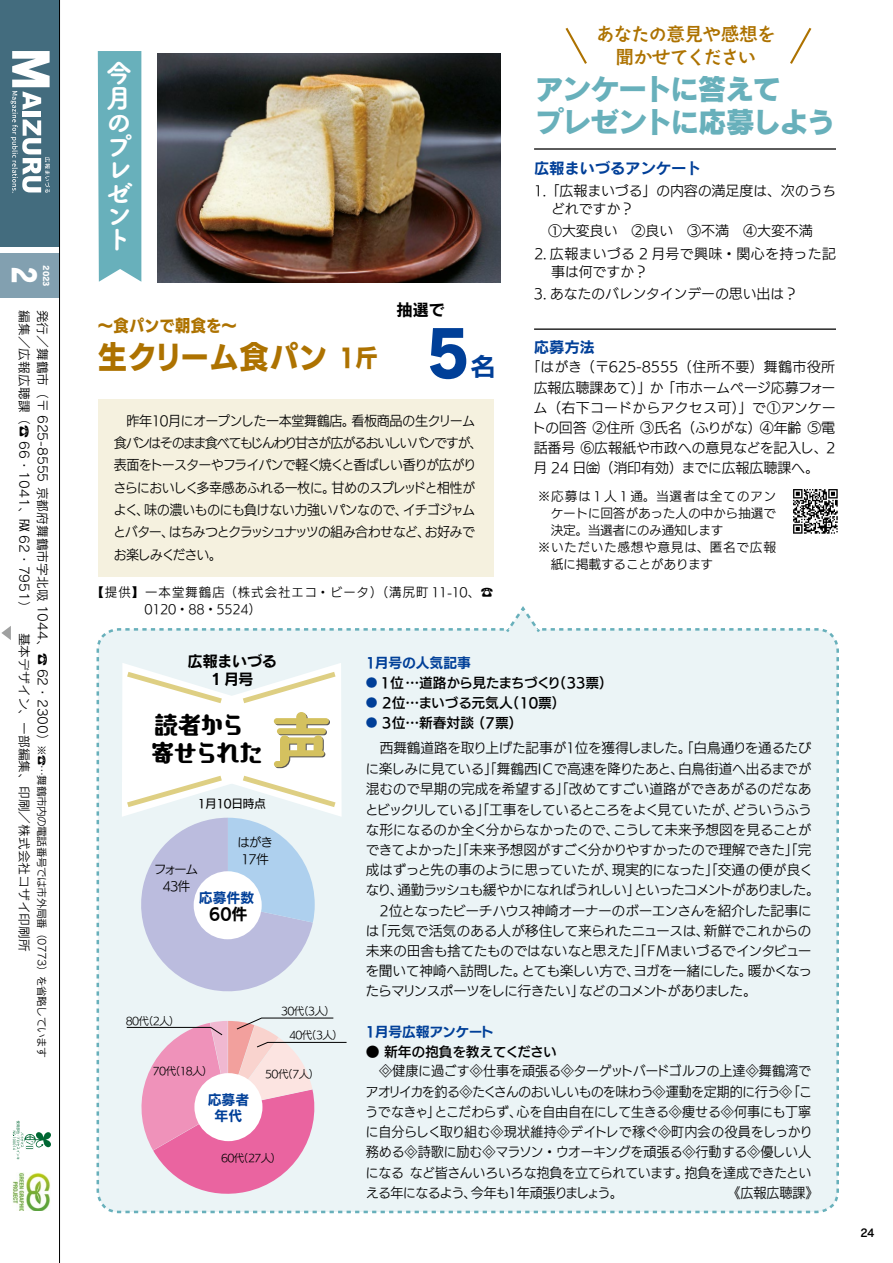
<style>
.page{position:relative;width:893px;height:1263px;background:#fff}
.page>*{position:absolute;margin:0;border:0;box-sizing:border-box;transform-origin:0 0}
.t1{font:63.75px "Rodin Pro EB";color:#003f98;scale:.95 1}
.t2{font:61.2px "Aokane Std EB";color:#595757}
.t3{font:31.95px "UD Kakugo Small Pr 6 E";color:#ad7200;scale:.92 1}
.t4{font:31.8px "Rodin Pro EB";color:#fff;scale:.8 1}
.t5{font:29.25px/33.5px "Rodin Pro EB";letter-spacing:-.06em;color:#68b0bb}
.t6{font:26.55px/23.7px "Tsuku A Rd Gothic Std E";color:#fff}
.t7{font:25.5px "Rodin Pro B";color:#003f98}
.t8{font:24.45px/27.6px "Aokane Std EB";letter-spacing:-.075em;color:#000;text-align:right}
.t9{font:18.6px/22.8px "Aralet Std DB";letter-spacing:-.045em;color:#ad7200;text-align:center}
.t10{font:16.95px "UD Kakugo Small Pr 6 E";letter-spacing:.015em;color:#ad7200;scale:.9 1}
.t11{font:16.65px "Rodin Pro B";color:#000}
.t12{font:15.9px "UD Kakugo Small Pr 6 B";color:#000}
.t13{font:15.45px "Rodin Pro B";letter-spacing:-.01em;color:#003f98}
.t14{font:15.45px/18.6px "Rodin Pro B";letter-spacing:-.035em;color:#000;text-align:center}
.t15{font:14.1px/20.2px "UD Kakugo Small Pr 6 R";letter-spacing:-.01em;color:#000}
.t16{font:14.1px/18px "UD Kakugo Small Pr 6 R";letter-spacing:.015em;color:#000}
.t17{font:13.8px/20.2px "UD Kakugo Small Pr 6 R";letter-spacing:-.04em;color:#000}
.t18{font:13.8px/20.2px "UD Kakugo Small Pr 6 R";letter-spacing:-.04em;color:#000;text-align:center;scale:.95 1}
.t19{font:13.8px/22.4px "UD Kakugo Small Pr 6 R";letter-spacing:-.075em;color:#000;scale:.95 1}
.t20{font:13.8px "UD Kakugo Small Pr 6 DB";letter-spacing:-.025em;color:#000}
.t21{font:13.8px "UD Kakugo Small Pr 6 DB";letter-spacing:-.045em;color:#000}
.t22{font:13.8px/15.9px "UD Kakugo Small Pr 6 B";letter-spacing:-.01em;color:#003f98;text-align:center}
.t23{font:13.8px "UD Kakugo Small Pr 6 B";letter-spacing:-.03em;color:#003f98}
.t24{font:12.75px/18px "Rodin Pro M";color:#000}
.t25{font:12.75px/17px "UD Kakugo Small Pr 6 R";letter-spacing:.085em;color:#000}
.t26{font:12.75px/17px "UD Kakugo Small Pr 6 R";letter-spacing:-.015em;color:#000;text-align:center}
.t27{font:12.75px "UD Kakugo Small Pr 6 R";letter-spacing:.05em;color:#000}
.t28{font:12.75px "UD Kakugo Small Pr 6 R";letter-spacing:.045em;color:#000}
.t29{font:12.75px "UD Kakugo Small Pr 6 R";letter-spacing:-.035em;color:#000}
.t30{font:11.7px "UD Kakugo Small Pr 6 M";letter-spacing:-.04em;color:#000}
.t31{font:11.7px "Cezanne Pro DB";color:#000}
.t32{font:10.65px "UD Kakugo Small Pr 6 R";letter-spacing:-.065em;color:#000}
.t33{font:7.8px "Rodin Pro EB";color:#fff}
.s1{font-size:10.65px}
.s2{font-size:24.45px}
.s3{font-size:11.7px;color:#003f98}
</style>
<div class="page">
<div style="left:96px;top:628px;width:743px;height:586px;background:#ebf4f6"></div>
<svg style="left:123px;top:606px;width:687px;height:29px"></svg>
<div style="left:0;top:0;width:60px;height:247px;background:#436c7e"></div>
<div style="left:0;top:253px;width:60px;height:45px;background:#82a0b0"></div>
<hr style="left:59px;top:0;width:1px;height:1263px;background:#000">
<svg style="left:122px;top:663px;width:220px;height:336px"></svg>
<svg style="left:1px;top:626px;width:10px;height:14px"></svg>
<svg style="left:11px;top:51px;width:39px;height:142px"></svg>
<div style="left:194px;top:871px;width:68px;height:68px;background:#fff;border-radius:50%"></div>
<svg style="left:126px;top:1017px;width:221px;height:183px;background:#edc0d4"></svg>
<div style="left:98px;top:400px;width:395px;height:177px;background:#f5f1df"></div>
<svg style="left:565px;top:27px;width:22px;height:37px"></svg>
<hr style="left:534px;top:328px;width:302px;height:2px;background:#000">
<hr style="left:534px;top:148px;width:302px;height:2px;background:#000">
<div style="left:98px;top:51px;width:43px;height:231px;background:#68b0bb"></div>
<svg style="left:790px;top:27px;width:22px;height:37px"></svg>
<img style="left:157px;top:53px;width:343px;height:230px">
<svg style="left:793px;top:489px;width:45px;height:45px"></svg>
<img style="left:12px;top:1172px;width:39px;height:39px">
<svg style="left:13px;top:1120px;width:38px;height:39px"></svg>
<h3 class="t4" style="left:46px;top:266px;width:23px;rotate:90deg">2</h3>
<p class="t33" style="left:51px;top:265px;width:23px;rotate:90deg">2023</p>
<p class="t24" style="left:52px;top:310px;width:749px;rotate:90deg">発行／舞鶴市（〒 625-8555 京都府舞鶴市字北吸 1044、☎ 62・2300）<span class="s1">※☎…舞鶴市内の電話番号では市外局番（0773）を省略しています</span>編集／広報広聴課（☎ 66・1041、ＦＡＸ 62・7951）　　基本デザイン、一部編集、印刷／株式会社コザイ印刷所</p>
<h3 class="t6" style="left:106px;top:60px;width:28px">今月のプレゼント</h3>
<p class="t10" style="left:98px;top:316px;width:156px">～食パンで朝食を～</p>
<h3 class="t3" style="left:98px;top:339px;width:306px">生クリーム食パン <span class="s2">1斤</span></h3>
<p class="t11" style="left:396px;top:298px;width:51px">抽選で</p>
<h1 class="t1" style="left:427px;top:310px;width:46px">5</h1>
<h3 class="t7" style="left:470px;top:349px;width:27px">名</h3>
<p class="t19" style="left:113px;top:410px;width:390px;text-indent:13px">昨年10月にオープンした一本堂舞鶴店。看板商品の生クリーム食パンはそのまま食べてもじんわり甘さが広がるおいしいパンですが、表面をトースターやフライパンで軽く焼くと香ばしい香りが広がりさらにおいしく多幸感あふれる一枚に。甘めのスプレッドと相性がよく、味の濃いものにも負けない力強いパンなので、イチゴジャムとバター、はちみつとクラッシュナッツの組み合わせなど、お好みでお楽しみください。</p>
<p class="t25" style="left:145px;top:584px;width:350px;text-indent:-53px">【提供】一本堂舞鶴店（株式会社エコ・ビータ）（溝尻町 11-10、☎<br>0120・88・5524）</p>
<h3 class="t9" style="left:596px;top:23px;width:181px">あなたの意見や感想を聞かせてください</h3>
<h3 class="t5" style="left:534px;top:70px;width:303px">アンケートに答えて<br>プレゼントに応募しよう</h3>
<p class="t13" style="left:534px;top:158px;width:169px">広報まいづるアンケート</p>
<p class="t15" style="left:551px;top:182px;width:287px;line-height:18px;text-indent:-17px">1.「広報まいづる」の内容の満足度は、次のうちどれですか？</p>
<p class="t15" style="left:534px;top:221px;width:280px">　①大変良い　②良い　③不満　④大変不満</p>
<p class="t16" style="left:551px;top:245px;width:286px;text-indent:-17px">2. 広報まいづる 2 月号で興味・関心を持った記事は何ですか？</p>
<p class="t15" style="left:534px;top:284px;width:265px">3. あなたのバレンタインデーの思い出は？</p>
<p class="t13" style="left:534px;top:336px;width:63px">応募方法</p>
<p class="t15" style="left:532px;top:357px;width:305px;text-align:justify;text-indent:-5px">「はがき（〒625-8555（住所不要）舞鶴市役所広報広聴課あて）」か「市ホームページ応募フォーム（右下コードからアクセス可）」で①アンケートの回答 ②住所 ③氏名（ふりがな）④年齢 ⑤電話番号 ⑥広報紙や市政への意見などを記入し、2月 24 日㈮（消印有効）までに広報広聴課へ。</p>
<p class="t27" style="left:538px;top:489px;width:240px">※応募は１人１通。当選者は全てのアン</p>
<p class="t26" style="left:551px;top:505px;width:227px">ケートに回答があった人の中から抽選で</p>
<p class="t29" style="left:551px;top:523px;width:174px">決定。当選者にのみ通知します</p>
<p class="t28" style="left:538px;top:540px;width:240px">※いただいた感想や意見は、匿名で広報</p>
<p class="t26" style="left:551px;top:556px;width:164px">紙に掲載することがあります</p>
<p class="t14" style="left:188px;top:651px;width:91px">広報まいづる<br>1月号</p>
<h3 class="t8" style="left:130px;top:710px;width:139px">　読者から　寄せられた</h3>
<h2 class="t2" style="left:272px;top:695px;width:63px">声</h2>
<p class="t30" style="left:198px;top:797px;width:69px">1月10日時点</p>
<p class="t26" style="left:237px;top:834px;width:37px">はがき<br>17件</p>
<p class="t22" style="left:199px;top:890px;width:57px">応募件数</p>
<p class="t26" style="left:154px;top:861px;width:46px">フォーム<br>43件</p>
<p class="t32" style="left:126px;top:1015px;width:56px">80代（2人）</p>
<p class="t12" style="left:209px;top:905px;width:40px">60件</p>
<p class="t32" style="left:281px;top:1005px;width:56px">30代（3人）</p>
<p class="t32" style="left:289px;top:1029px;width:56px">40代（3人）</p>
<p class="t32" style="left:153px;top:1065px;width:61px">70代（18人）</p>
<p class="t32" style="left:265px;top:1068px;width:56px">50代（7人）</p>
<p class="t22" style="left:208px;top:1093px;width:43px">応募者年代</p>
<p class="t32" style="left:221px;top:1152px;width:62px">60代（27人）</p>
<p class="t22" style="left:366px;top:655px;width:107px">1月号の人気記事</p>
<p class="t21" style="left:366px;top:675px;width:249px"><span class="s3">●</span>１位…道路から見たまちづくり（33票）</p>
<p class="t20" style="left:366px;top:695px;width:201px"><span class="s3">●</span> ２位…まいづる元気人（10票）</p>
<p class="t20" style="left:366px;top:715px;width:158px"><span class="s3">●</span> ３位…新春対談 （7票）</p>
<p class="t17" style="left:365px;top:738px;width:456px;text-indent:15px">西舞鶴道路を取り上げた記事が1位を獲得しました。「白鳥通りを通るたびに楽しみに見ている」「舞鶴西ＩＣで高速を降りたあと、白鳥街道へ出るまでが混むので早期の完成を希望する」「改めてすごい道路ができあがるのだなあとビックリしている」「工事をしているところをよく見ていたが、どういうふうな形になるのか全く分からなかったので、こうして未来予想図を見ることができてよかった」「未来予想図がすごく分かりやすかったので理解できた」「完成はずっと先の事のように思っていたが、現実的になった」「交通の便が良くなり、通勤ラッシュも緩やかになればうれしい」といったコメントがありました。　2位となったビーチハウス神崎オーナーのボーエンさんを紹介した記事には「元気で活気のある人が移住して来られたニュースは、新鮮でこれからの未来の田舎も捨てたものではないなと思えた」「ＦＭまいづるでインタビューを聞いて神崎へ訪問した。とても楽しい方で、ヨガを一緒にした。暖かくなったらマリンスポーツをしに行きたい」などのコメントがありました。</p>
<p class="t23" style="left:366px;top:1024px;width:130px">1月号広報アンケート</p>
<p class="t20" style="left:366px;top:1044px;width:193px">● 新年の抱負を教えてください</p>
<p class="t18" style="left:365px;top:1061px;width:479px">❖健康に過ごす❖仕事を頑張る❖ターゲットバードゴルフの上達❖舞鶴湾で<br>アオリイカを釣る❖たくさんのおいしいものを味わう❖運動を定期的に行う❖「こうでなきゃ」とこだわらず、心を自由自在にして生きる❖痩せる❖何事にも丁寧に自分らしく取り組む❖現状維持❖デイトレで稼ぐ❖町内会の役員をしっかり務める❖詩歌に励む❖マラソン・ウオーキングを頑張る❖行動する❖優しい人になる など皆さんいろいろな抱負を立てられています。抱負を達成できたといえる年になるよう、今年も1年頑張りましょう。　　　　　　　　　《広報広聴課》</p>
<p class="t31" style="left:860px;top:1226px;width:16px">24</p>
</div>
